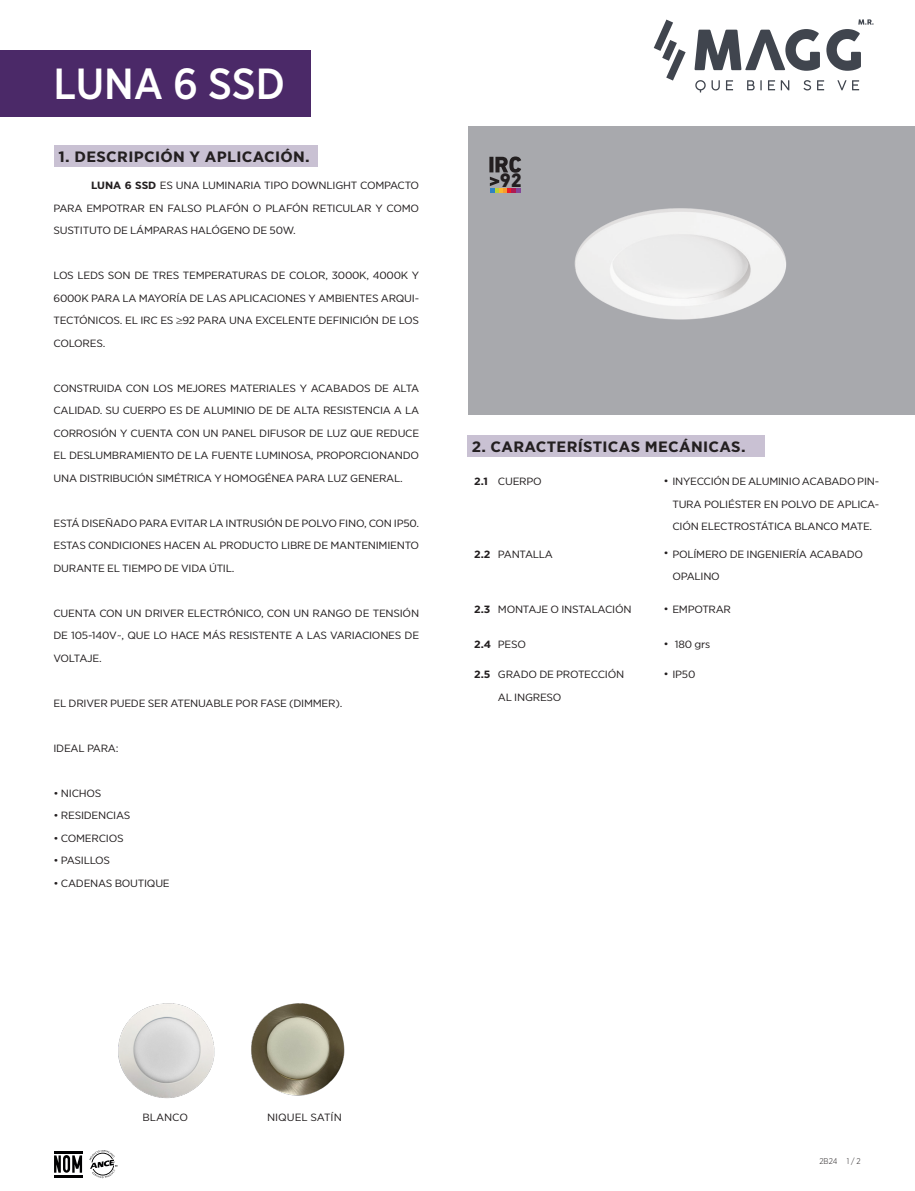
<style>
.page{position:relative;width:915px;height:1191px;background:#fff}
.page>*{position:absolute;margin:0;border:0;box-sizing:border-box;transform-origin:0 0}
.t1{font:500 43.5px "Gotham Narrow";color:#fff}
.t2{font:800 19.8px "DIN Next LT Pro";color:#231f20}
.t3{font:700 15px "Gotham Narrow";letter-spacing:.02em;color:#231f20;scale:1.14 1}
.t4{font:10.5px/22.5px "Gotham Narrow";letter-spacing:-.02em;color:#231f20;text-align:justify;scale:1.14 1}
.t5{font:700 10.5px "Gotham Narrow";color:#231f20;scale:1.14 1}
.t6{font:10.5px "Gotham Narrow";color:#231f20;scale:1.14 1}
.t7{font:700 9px "Gotham Narrow";color:#231f20;scale:1.14 1}
.t8{font:300 8.25px "Gotham Narrow";color:#231f20}
.s1{font-weight:700}
</style>
<div class="page">
<div style="left:0;top:50px;width:311px;height:67px;background:#4b2968"></div>
<svg style="left:653px;top:20px;width:32px;height:61px"></svg>
<svg style="left:694px;top:29px;width:125px;height:42px"></svg>
<svg style="left:826px;top:19px;width:47px;height:52px"></svg>
<svg style="left:695px;top:80px;width:10px;height:12px"></svg>
<svg style="left:711px;top:80px;width:8px;height:10px"></svg>
<svg style="left:726px;top:80px;width:6px;height:10px"></svg>
<svg style="left:747px;top:80px;width:7px;height:10px"></svg>
<svg style="left:768px;top:80px;width:6px;height:10px"></svg>
<svg style="left:780px;top:80px;width:9px;height:10px"></svg>
<svg style="left:803px;top:80px;width:7px;height:10px"></svg>
<svg style="left:817px;top:80px;width:6px;height:10px"></svg>
<svg style="left:837px;top:80px;width:21px;height:10px"></svg>
<div style="left:468px;top:126px;width:446px;height:288px;background:#a8a9ad"></div>
<svg style="left:89px;top:1150px;width:29px;height:28px"></svg>
<hr style="left:54px;top:1150px;width:28px;height:3px;background:#000001">
<hr style="left:54px;top:1175px;width:28px;height:2px;background:#000001">
<svg style="left:54px;top:1155px;width:28px;height:17px"></svg>
<div style="left:54px;top:146px;width:264px;height:21px;background:#c9c1d3"></div>
<div style="left:467px;top:435px;width:298px;height:21px;background:#c9c1d3"></div>
<img style="left:574px;top:208px;width:213px;height:112px">
<svg style="left:489px;top:156px;width:32px;height:37px"></svg>
<img style="left:251px;top:1003px;width:94px;height:93px">
<img style="left:118px;top:1003px;width:97px;height:96px">
<h1 class="t1" style="left:54px;top:56px;width:233px">LUNA 6 SSD</h1>
<p class="t3" style="left:59px;top:147px;width:222px">1. DESCRIPCIÓN Y APLICACIÓN.</p>
<p class="t4" style="left:53px;top:174px;width:322px;text-indent:38px"><span class="s1">LUNA 6 SSD</span> ES UNA LUMINARIA TIPO DOWNLIGHT COMPACTO PARA EMPOTRAR EN FALSO PLAFÓN O PLAFÓN RETICULAR Y COMO SUSTITUTO DE LÁMPARAS HALÓGENO DE 50W.</p>
<p class="t4" style="left:53px;top:264px;width:322px">LOS LEDS SON DE TRES TEMPERATURAS DE COLOR, 3000K, 4000K Y 6000K PARA LA MAYORÍA DE LAS APLICACIONES Y AMBIENTES ARQUI-TECTÓNICOS. EL IRC ES ≥92 PARA UNA EXCELENTE DEFINICIÓN DE LOS COLORES.</p>
<p class="t4" style="left:53px;top:376px;width:322px">CONSTRUIDA CON LOS MEJORES MATERIALES Y ACABADOS DE ALTA CALIDAD. SU CUERPO ES DE ALUMINIO DE DE ALTA RESISTENCIA A LA CORROSIÓN Y CUENTA CON UN PANEL DIFUSOR DE LUZ QUE REDUCE EL DESLUMBRAMIENTO DE LA FUENTE LUMINOSA, PROPORCIONANDO UNA DISTRIBUCIÓN SIMÉTRICA Y HOMOGÉNEA PARA LUZ GENERAL.</p>
<p class="t4" style="left:53px;top:511px;width:322px">ESTÁ DISEÑADO PARA EVITAR LA INTRUSIÓN DE POLVO FINO, CON IP50.<br>ESTAS CONDICIONES HACEN AL PRODUCTO LIBRE DE MANTENIMIENTO DURANTE EL TIEMPO DE VIDA ÚTIL.</p>
<p class="t4" style="left:53px;top:601px;width:322px">CUENTA CON UN DRIVER ELECTRÓNICO, CON UN RANGO DE TENSIÓN DE 105-140V~, QUE LO HACE MÁS RESISTENTE A LAS VARIACIONES DE VOLTAJE.</p>
<p class="t4" style="left:53px;top:691px;width:255px">EL DRIVER PUEDE SER ATENUABLE POR FASE (DIMMER).</p>
<p class="t4" style="left:53px;top:736px;width:59px">IDEAL PARA:</p>
<p class="t4" style="left:53px;top:781px;width:43px">• NICHOS</p>
<p class="t4" style="left:53px;top:804px;width:69px">• RESIDENCIAS</p>
<p class="t4" style="left:53px;top:826px;width:63px">• COMERCIOS</p>
<p class="t4" style="left:53px;top:849px;width:51px">• PASILLOS</p>
<p class="t4" style="left:53px;top:871px;width:103px">• CADENAS BOUTIQUE</p>
<h2 class="t2" style="left:499px;top:168px;width:24px">92</h2>
<p class="t3" style="left:471px;top:437px;width:242px">2. CARACTERÍSTICAS MECÁNICAS.</p>
<p class="t5" style="left:474px;top:475px;width:13px">2.1</p>
<p class="t4" style="left:497px;top:470px;width:40px">CUERPO</p>
<p class="t7" style="left:663px;top:475px;width:6px">•</p>
<p class="t4" style="left:672px;top:470px;width:183px">INYECCIÓN DE ALUMINIO ACABADO PIN-TURA POLIÉSTER EN POLVO DE APLICA-CIÓN ELECTROSTÁTICA BLANCO MATE.</p>
<p class="t5" style="left:474px;top:547px;width:16px">2.2</p>
<p class="t4" style="left:497px;top:542px;width:50px">PANTALLA</p>
<p class="t7" style="left:663px;top:547px;width:6px">•</p>
<p class="t4" style="left:672px;top:542px;width:169px">POLÍMERO DE INGENIERÍA ACABADO</p>
<p class="t4" style="left:672px;top:565px;width:43px">OPALINO</p>
<p class="t5" style="left:474px;top:602px;width:16px">2.3</p>
<p class="t4" style="left:497px;top:598px;width:119px">MONTAJE O INSTALACIÓN</p>
<p class="t7" style="left:663px;top:603px;width:6px">•</p>
<p class="t4" style="left:672px;top:598px;width:53px">EMPOTRAR</p>
<p class="t5" style="left:474px;top:638px;width:16px">2.4</p>
<p class="t4" style="left:497px;top:633px;width:26px">PESO</p>
<p class="t7" style="left:663px;top:638px;width:6px">•</p>
<p class="t4" style="left:674px;top:633px;width:32px">180 grs</p>
<p class="t5" style="left:474px;top:667px;width:16px">2.5</p>
<p class="t4" style="left:497px;top:663px;width:112px">GRADO DE PROTECCIÓN</p>
<p class="t4" style="left:497px;top:685px;width:57px">AL INGRESO</p>
<p class="t7" style="left:663px;top:668px;width:6px">•</p>
<p class="t4" style="left:672px;top:663px;width:22px">IP50</p>
<p class="t4" style="left:142px;top:1106px;width:41px">BLANCO</p>
<p class="t6" style="left:267px;top:1111px;width:67px">NIQUEL SATÍN</p>
<p class="t8" style="left:819px;top:1155px;width:43px">2B24 1 / 2</p>
</div>
